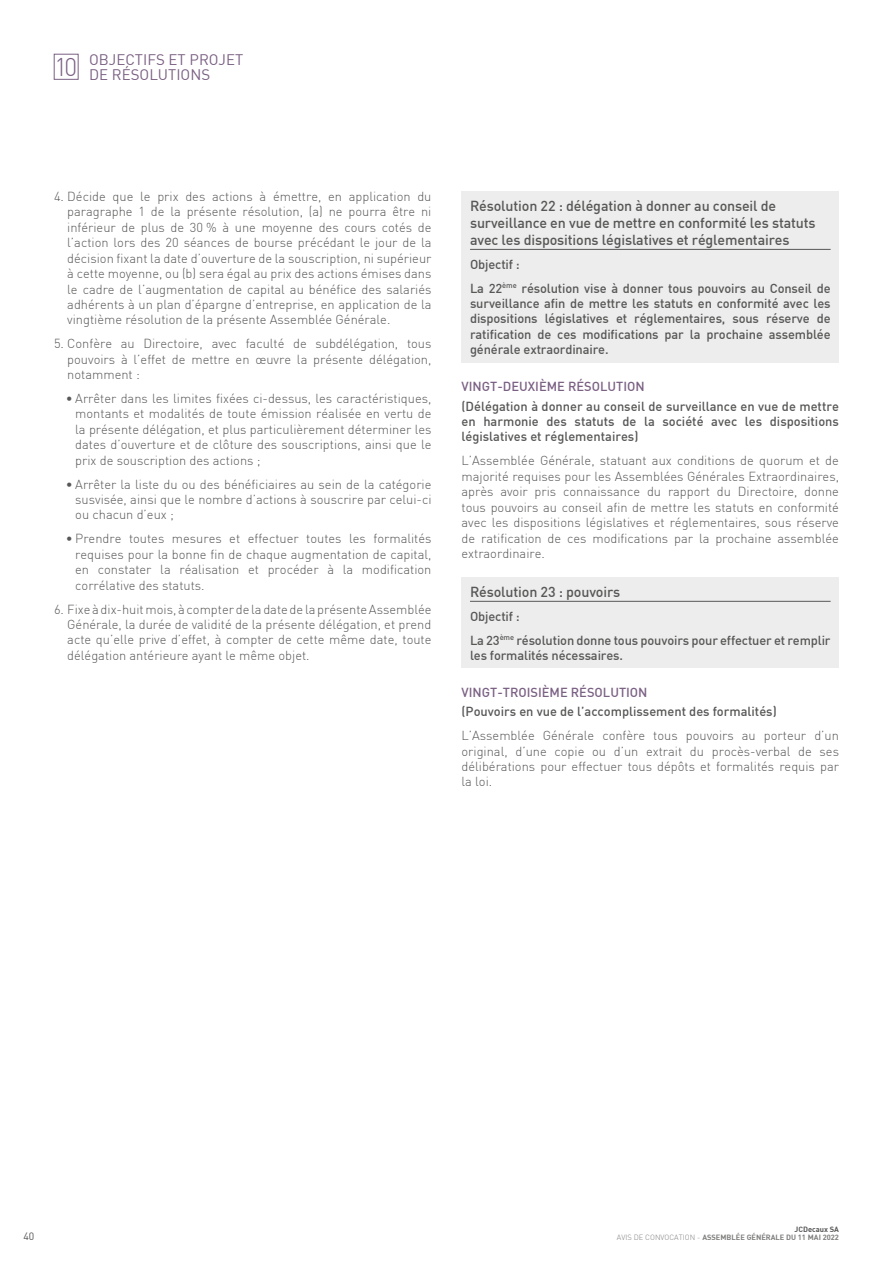
<style>
.page{position:relative;width:893px;height:1263px;background:#fff}
.page>*{position:absolute;margin:0;border:0;box-sizing:border-box;transform-origin:0 0}
.t1{font:15px/15px "DIN";color:#7a6083;text-align:center}
.t2{font:500 14.25px/17.1px "DIN";letter-spacing:-.01em;color:#575756}
.t3{font:300 12.9px/15.5px "DIN";color:#575756;text-align:justify}
.t4{font:500 12.9px/15.5px "DIN";letter-spacing:-.01em;color:#575756}
.t5{font:500 12.9px "DIN";color:#7a6083}
.t6{font:10.5px "DIN";color:#575756}
.t7{font:700 7.5px/7.5px "DIN";color:#7e7e7d;text-align:right}
.s1{font-weight:300;font-size:25.2px}
.s2{color:#575756}
.s3{font-weight:300}
</style>
<div class="page">
<div style="left:461px;top:191px;width:378px;height:172px;background:#ededed"></div>
<hr style="left:470px;top:249px;width:361px;height:1px;background:#575756">
<div style="left:461px;top:577px;width:378px;height:91px;background:#ededed"></div>
<hr style="left:470px;top:601px;width:361px;height:1px;background:#575756">
<div style="left:54px;top:54px;width:24px;height:26px;border:1px solid #7a6083"></div>
<p class="t1" style="left:54px;top:51px;width:190px"><span class="s1">10</span> OBJECTIFS ET PROJET<br>DE RÉSOLUTIONS</p>
<p class="t3" style="left:67px;top:188px;width:366px;text-indent:-13px">4. Décide que le prix des actions à émettre, en application du paragraphe 1 de la présente résolution, (a) ne pourra être ni inférieur de plus de 30 % à une moyenne des cours cotés de l’action lors des 20 séances de bourse précédant le jour de la décision fixant la date d’ouverture de la souscription, ni supérieur à cette moyenne, ou (b) sera égal au prix des actions émises dans le cadre de l’augmentation de capital au bénéfice des salariés adhérents à un plan d’épargne d’entreprise, en application de la vingtième résolution de la présente Assemblée Générale.</p>
<p class="t3" style="left:67px;top:336px;width:366px;text-indent:-13px">5. Confère au Directoire, avec faculté de subdélégation, tous pouvoirs à l’effet de mettre en œuvre la présente délégation, notamment :</p>
<p class="t3" style="left:75px;top:390px;width:358px;text-indent:-9px">• Arrêter dans les limites fixées ci-dessus, les caractéristiques, montants et modalités de toute émission réalisée en vertu de la présente délégation, et plus particulièrement déterminer les dates d’ouverture et de clôture des souscriptions, ainsi que le prix de souscription des actions ;</p>
<p class="t3" style="left:75px;top:476px;width:358px;text-indent:-9px">• Arrêter la liste du ou des bénéficiaires au sein de la catégorie susvisée, ainsi que le nombre d’actions à souscrire par celui-ci ou chacun d’eux ;</p>
<p class="t3" style="left:75px;top:531px;width:358px;text-indent:-9px">• Prendre toutes mesures et effectuer toutes les formalités requises pour la bonne fin de chaque augmentation de capital, en constater la réalisation et procéder à la modification corrélative des statuts.</p>
<p class="t3" style="left:67px;top:601px;width:366px;text-indent:-13px">6. Fixe à dix-huit mois, à compter de la date de la présente Assemblée Générale, la durée de validité de la présente délégation, et prend acte qu’elle prive d’effet, à compter de cette même date, toute délégation antérieure ayant le même objet.</p>
<p class="t2" style="left:470px;top:196px;width:347px">Résolution 22 : délégation à donner au conseil de surveillance en vue de mettre en conformité les statuts avec les dispositions législatives et réglementaires</p>
<p class="t4" style="left:470px;top:252px;width:362px;line-height:23.9px">Objectif :<br>La 22<sup>ème</sup> résolution vise à donner tous pouvoirs au Conseil de</p>
<p class="t4" style="left:470px;top:295px;width:362px;text-align:justify">surveillance afin de mettre les statuts en conformité avec les dispositions législatives et réglementaires, sous réserve de ratification de ces modifications par la prochaine assemblée générale extraordinaire.</p>
<p class="t5" style="left:461px;top:378px;width:185px">VINGT-DEUXIÈME RÉSOLUTION</p>
<p class="t4" style="left:461px;top:398px;width:379px;text-align:justify">(Délégation à donner au conseil de surveillance en vue de mettre en harmonie des statuts de la société avec les dispositions législatives et réglementaires)</p>
<p class="t3" style="left:461px;top:453px;width:379px">L’Assemblée Générale, statuant aux conditions de quorum et de majorité requises pour les Assemblées Générales Extraordinaires, après avoir pris connaissance du rapport du Directoire, donne tous pouvoirs au conseil afin de mettre les statuts en conformité avec les dispositions législatives et réglementaires, sous réserve de ratification de ces modifications par la prochaine assemblée extraordinaire.</p>
<p class="t2" style="left:470px;top:582px;width:152px">Résolution 23 : pouvoirs</p>
<p class="t4" style="left:470px;top:604px;width:362px;line-height:23.9px">Objectif :<br>La 23<sup>ème</sup> résolution donne tous pouvoirs pour effectuer et remplir</p>
<p class="t4" style="left:470px;top:647px;width:155px">les formalités nécessaires.</p>
<p class="t5" style="left:461px;top:684px;width:188px">VINGT-TROISIÈME RÉSOLUTION</p>
<p class="t4" style="left:461px;top:703px;width:317px">(Pouvoirs en vue de l’accomplissement des formalités)</p>
<p class="t3" style="left:461px;top:728px;width:379px">L’Assemblée Générale confère tous pouvoirs au porteur d’un original, d’une copie ou d’un extrait du procès-verbal de ses délibérations pour effectuer tous dépôts et formalités requis par la loi.</p>
<p class="t6" style="left:23px;top:1229px;width:12px">40</p>
<p class="t7" style="left:617px;top:1225px;width:224px"><span class="s2">JCDecaux SA<br></span><span class="s3">AVIS DE CONVOCATION -</span> ASSEMBLÉE GÉNÉRALE DU 11 MAI 2022</p>
</div>
